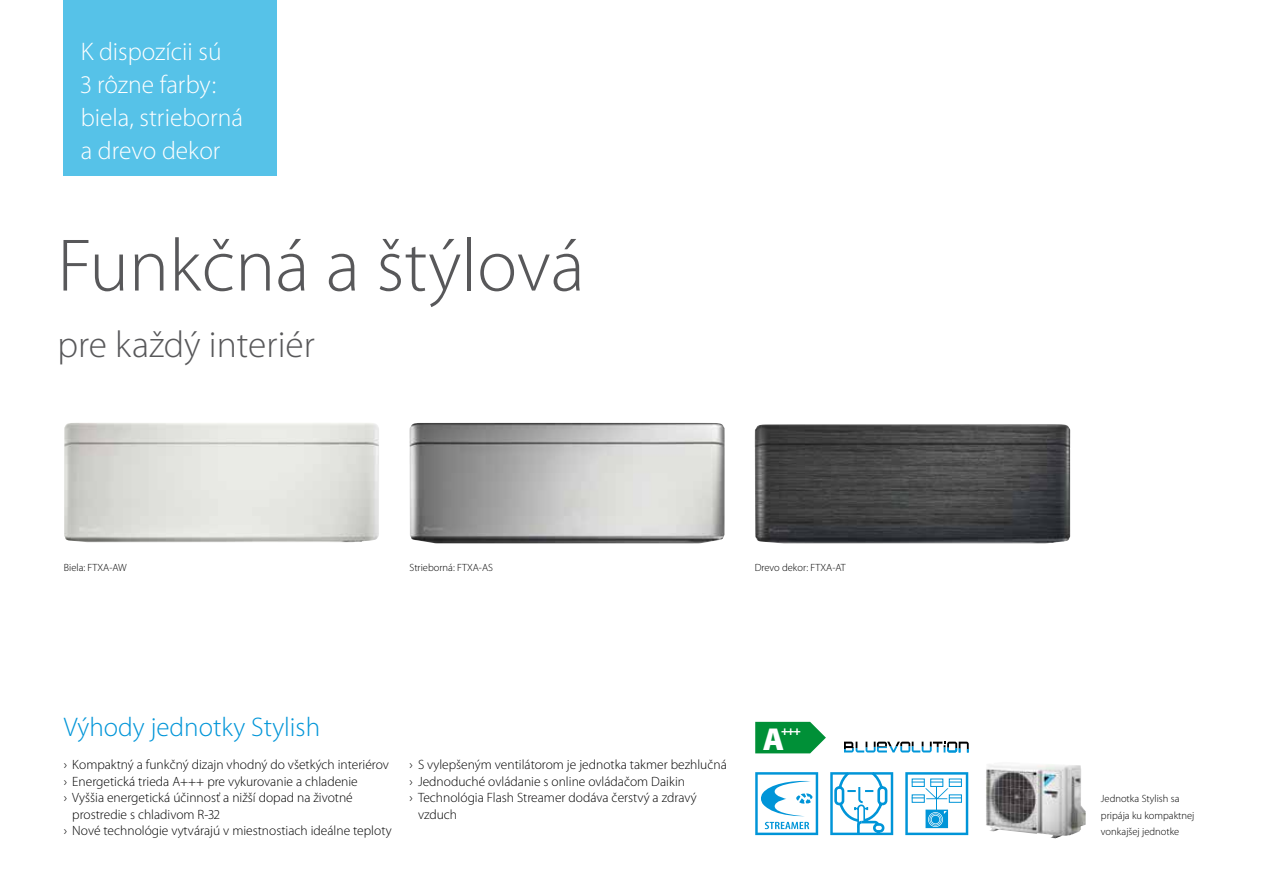
<style>
.page{position:relative;width:1263px;height:893px;background:#fff}
.page>*{position:absolute;margin:0;border:0;box-sizing:border-box;transform-origin:0 0}
.t1{font:300 75px "Myriad Pro";color:#58585a}
.t2{font:300 37.5px "Myriad Pro";color:#58585a}
.t3{font:900 31.8px "Myriad Pro";color:#fff}
.t4{font:300 27px "Myriad Pro";color:#0095d8}
.t5{font:300 25.5px/33px "Myriad Pro";color:#fff}
.t6{font:300 13.5px "Myriad Pro";color:#000}
.t7{font:900 12.3px "Myriad Pro";color:#fff}
.t8{font:300 10.5px/16.5px "Myriad Pro";color:#000}
</style>
<div class="page">
<img style="left:64px;top:423px;width:315px;height:119px">
<img style="left:409px;top:423px;width:316px;height:120px">
<img style="left:755px;top:424px;width:315px;height:119px">
<img style="left:986px;top:764px;width:100px;height:74px">
<svg style="left:755px;top:722px;width:71px;height:31px;background:#1d9c4d"></svg>
<svg style="left:830px;top:772px;width:63px;height:63px"></svg>
<svg style="left:905px;top:772px;width:63px;height:63px"></svg>
<svg style="left:755px;top:772px;width:63px;height:63px"></svg>
<svg style="left:844px;top:742px;width:125px;height:10px"></svg>
<div style="left:64px;top:0;width:213px;height:176px;background:#56c2e8"></div>
<h3 class="t5" style="left:81px;top:35px;width:164px">K dispozícii sú<br>3 rôzne farby: biela, strieborná a drevo dekor</h3>
<h1 class="t1" style="left:57px;top:224px;width:529px">Funkčná a štýlová</h1>
<h2 class="t2" style="left:57px;top:323px;width:259px">pre každý interiér</h2>
<p class="t8" style="left:64px;top:559px;width:64px">Biela: FTXA-AW</p>
<p class="t8" style="left:409px;top:559px;width:85px">Strieborná: FTXA-AS</p>
<p class="t8" style="left:755px;top:559px;width:93px">Drevo dekor: FTXA-AT</p>
<h3 class="t4" style="left:64px;top:712px;width:258px">Výhody jednotky Stylish</h3>
<p class="t6" style="left:64px;top:757px;width:327px">› Kompaktný a funkčný dizajn vhodný do všetkých interiérov</p>
<p class="t6" style="left:64px;top:774px;width:296px">› Energetická trieda A+++ pre vykurovanie a chladenie</p>
<p class="t6" style="left:64px;top:790px;width:291px">› Vyššia energetická účinnosť a nižší dopad na životné</p>
<p class="t6" style="left:72px;top:807px;width:149px">prostredie s chladivom R-32</p>
<p class="t6" style="left:64px;top:823px;width:329px">› Nové technológie vytvárajú v miestnostiach ideálne teploty</p>
<p class="t6" style="left:409px;top:757px;width:319px">› S vylepšeným ventilátorom je jednotka takmer bezhlučná</p>
<p class="t6" style="left:409px;top:774px;width:277px">› Jednoduché ovládanie s online ovládačom Daikin</p>
<p class="t6" style="left:409px;top:790px;width:289px">› Technológia Flash Streamer dodáva čerstvý a zdravý</p>
<p class="t6" style="left:418px;top:807px;width:41px">vzduch</p>
<h3 class="t3" style="left:763px;top:721px;width:23px">A</h3>
<p class="t7" style="left:781px;top:723px;width:21px">+++</p>
<p class="t8" style="left:1101px;top:790px;width:95px">Jednotka Stylish sa pripája ku kompaktnej vonkajšej jednotke</p>
</div>
